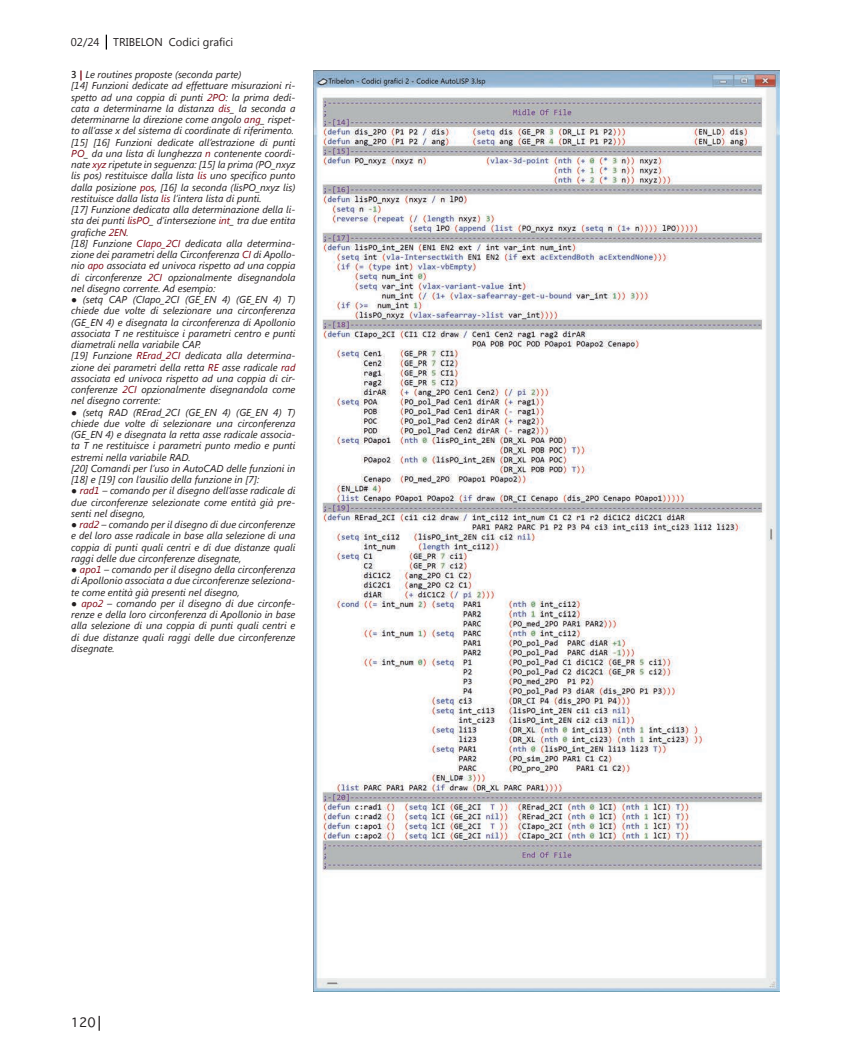
<style>
.page{position:relative;width:851px;height:1063px;background:#fff}
.page>*{position:absolute;margin:0;border:0;box-sizing:border-box;transform-origin:0 0}
.t1{font:12.5px "Sathu";color:#231f20}
.t2{font:11.25px "Segoe UI";color:#231f20}
.t3{font:italic 10px/11.2px "Segoe UI";color:#231f20;text-align:justify}
.s1{font-weight:600;font-style:normal}
.s2{font-weight:700;font-style:normal;color:#7e0412}
.s3{color:#7e0412}
</style>
<div class="page">
<svg style="left:106px;top:35px;width:1px;height:15px"></svg>
<svg style="left:99px;top:1016px;width:1px;height:15px"></svg>
<img style="left:313px;top:71px;width:466px;height:921px">
<p class="t2" style="left:71px;top:34px;width:164px">02/24 TRIBELON Codici grafici</p>
<p class="t3" style="left:71px;top:69px;width:226px;text-align:left"><span class="s1">3</span> <span class="s2">|</span> Le routines proposte (seconda parte)<br>[14] Funzioni dedicate ad effettuare misurazioni ri&shy;spetto ad una coppia di punti <span class="s3">2PO</span>: la prima dedi&shy;cata a determinarne la distanza <span class="s3">dis</span>_ la seconda a determinarne la direzione come angolo <span class="s3">ang</span>_ rispet&shy;to all’asse x del sistema di coordinate di riferimento. [15] [16] Funzioni dedicate all’estrazione di punti <span class="s3">PO</span>_ da una lista di lunghezza <span class="s3">n</span> contenente coordi&shy;nate <span class="s3">xyz</span> ripetute in seguenza: [15] la prima (PO_nxyz lis pos) restituisce dalla lista <span class="s3">lis</span> uno specifico punto dalla posizione <span class="s3">pos</span>, [16] la seconda (lisPO_nxyz lis) restituisce dalla lista <span class="s3">lis</span> l’intera lista di punti.<br>[17] Funzione dedicata alla determinazione della li&shy;sta dei punti <span class="s3">lisPO</span>_ d’intersezione <span class="s3">int</span>_ tra due entita grafiche <span class="s3">2EN</span>.<br>[18] Funzione <span class="s3">CIapo_2CI</span> dedicata alla determina&shy;zione dei parametri della Circonferenza <span class="s3">CI</span> di Apollo&shy;nio <span class="s3">apo</span> associata ed univoca rispetto ad una coppia di circonferenze <span class="s3">2CI</span> opzionalmente disegnandola nel disegno corrente. Ad esempio:</p>
<p class="t3" style="left:71px;top:294px;width:226px;text-align:left">● (setq CAP (CIapo_2CI (GE_EN 4) (GE_EN 4) T) chiede due volte di selezionare una circonferenza (GE_EN 4) e disegnata la circonferenza di Apollonio associata T ne restituisce i parametri centro e punti diametrali nella variabile CAP.<br>[19] Funzione <span class="s3">RErad_2CI</span> dedicata alla determina&shy;zione dei parametri della retta <span class="s3">RE</span> asse radicale <span class="s3">rad </span>associata ed univoca rispetto ad una coppia di cir&shy;conferenze <span class="s3">2CI</span> opzionalmente disegnandola come nel disegno corrente:</p>
<p class="t3" style="left:71px;top:406px;width:226px;text-align:left">● (setq RAD (RErad_2CI (GE_EN 4) (GE_EN 4) T) chiede due volte di selezionare una circonferenza (GE_EN 4) e disegnata la retta asse radicale associa&shy;ta T ne restituisce i parametri punto medio e punti estremi nella variabile RAD.<br>[20] Comandi per l’uso in AutoCAD delle funzioni in [18] e [19] con l’ausilio della funzione in [7]:</p>
<p class="t3" style="left:71px;top:485px;width:226px">● <span class="s3">rad1</span> – comando per il disegno dell’asse radicale di due circonferenze selezionate come entità già pre&shy;senti nel disegno,</p>
<p class="t3" style="left:71px;top:519px;width:226px">● <span class="s3">rad2</span> – comando per il disegno di due circonferenze e del loro asse radicale in base alla selezione di una coppia di punti quali centri e di due distanze quali raggi delle due circonferenze disegnate,</p>
<p class="t3" style="left:71px;top:564px;width:226px">● <span class="s3">apo1</span> – comando per il disegno della circonferenza di Apollonio associata a due circonferenze seleziona&shy;te come entità già presenti nel disegno,</p>
<p class="t3" style="left:71px;top:597px;width:226px">● <span class="s3">apo2</span> – comando per il disegno di due circonfe&shy;renze e della loro circonferenza di Apollonio in base alla selezione di una coppia di punti quali centri e di due distanze quali raggi delle due circonferenze disegnate.</p>
<p class="t1" style="left:71px;top:1012px;width:26px">120</p>
</div>
